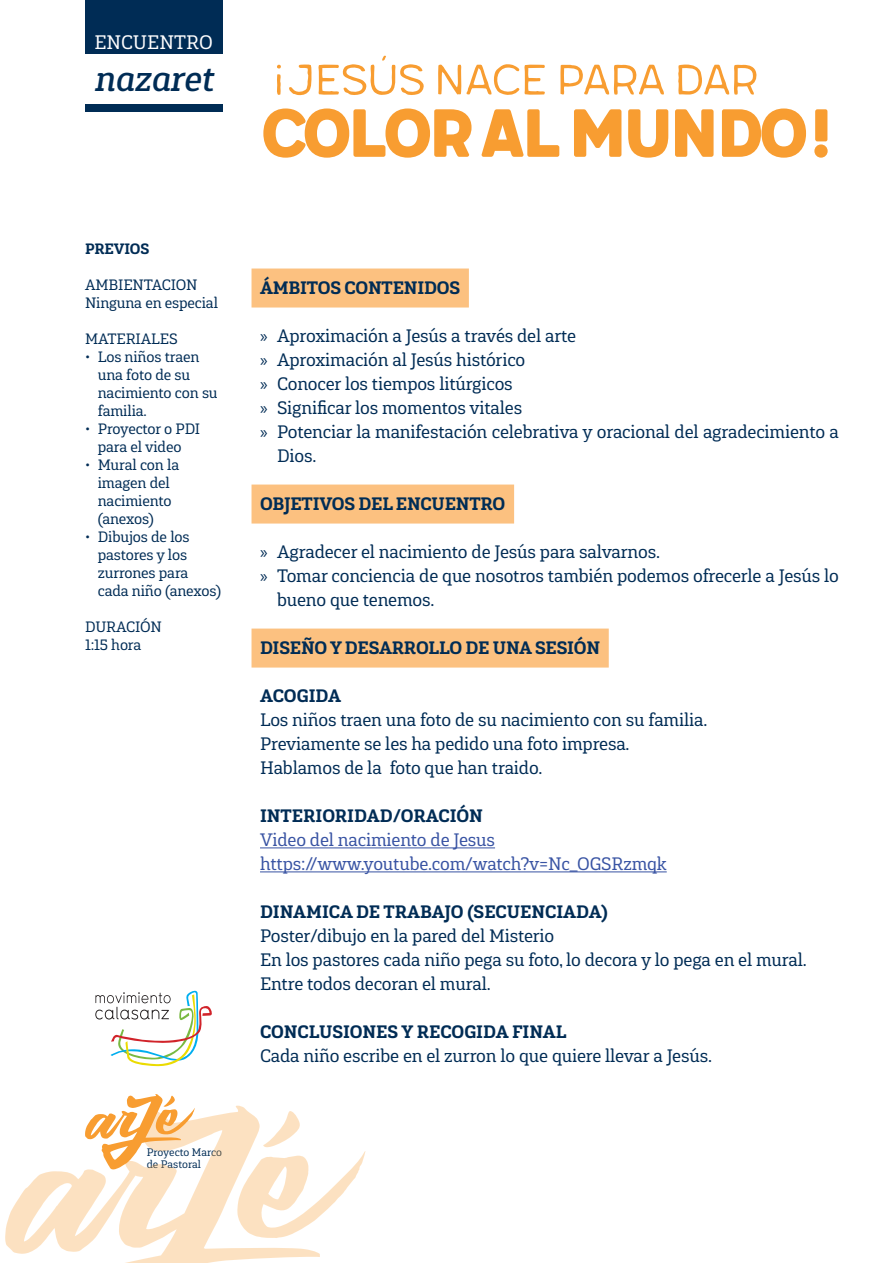
<style>
.page{position:relative;width:893px;height:1263px;background:#fff}
.page>*{position:absolute;margin:0;border:0;box-sizing:border-box;transform-origin:0 0}
.t1{font:83.55px "Meltow San 300";letter-spacing:-.1em;color:#f89d31}
.t2{font:52.5px "Meltow San 100 Handmade";letter-spacing:-.05em;color:#f89d31}
.t3{font:italic 500 36px "Gaspo Slab";color:#002c55}
.t4{font:19.5px "Gaspo Slab";color:#fff}
.t5{font:18px/24px "Gaspo Slab";letter-spacing:-.01em;color:#002c55}
.t6{font:900 18px "Gaspo Slab";letter-spacing:-.01em;color:#002c55}
.t7{font:18px/24px "Gaspo Slab";letter-spacing:-.01em;color:#3853a3}
.t8{font:15px/18px "Gaspo Slab";letter-spacing:-.01em;color:#002c55}
.t9{font:900 15px "Gaspo Slab";letter-spacing:-.01em;color:#002c55}
.t10{font:10.8px/11.4px "Gaspo Slab";color:#002c55}
.s1{font-family:"Myriad Pro"}
</style>
<div class="page">
<div style="left:252px;top:268px;width:217px;height:39px;background:#fcc180"></div>
<div style="left:252px;top:484px;width:262px;height:39px;background:#fcc180"></div>
<div style="left:252px;top:628px;width:357px;height:39px;background:#fcc180"></div>
<hr style="left:260px;top:847px;width:235px;height:1px;background:#3853a3">
<hr style="left:260px;top:871px;width:407px;height:1px;background:#3853a3">
<div style="left:85px;top:1px;width:137px;height:53px;background:#002c55"></div>
<div style="left:85px;top:104px;width:137px;height:8px;background:#002c55"></div>
<svg style="left:126px;top:1094px;width:49px;height:11px"></svg>
<svg style="left:5px;top:1105px;width:360px;height:158px"></svg>
<svg style="left:95px;top:990px;width:117px;height:76px"></svg>
<p class="t4" style="left:94px;top:30px;width:120px">ENCUENTRO</p>
<h3 class="t3" style="left:94px;top:55px;width:121px">nazaret</h3>
<p class="t9" style="left:85px;top:239px;width:66px">PREVIOS</p>
<p class="t8" style="left:85px;top:275px;width:134px">AMBIENTACION<br>Ninguna en especial</p>
<p class="t8" style="left:85px;top:329px;width:94px">MATERIALES</p>
<p class="t8" style="left:98px;top:347px;width:121px;text-indent:-13px">• Los niños traen una foto de su nacimiento con su familia.</p>
<p class="t8" style="left:85px;top:419px;width:117px;text-align:center">• Proyector o PDI para el video</p>
<p class="t8" style="left:98px;top:455px;width:83px;text-indent:-13px">• Mural con la imagen del nacimiento (anexos)</p>
<p class="t8" style="left:98px;top:527px;width:125px;text-indent:-13px">• Dibujos de los pastores y los zurrones para cada niño (anexos)</p>
<p class="t8" style="left:85px;top:617px;width:78px">DURACIÓN<br>1:15 hora</p>
<p class="t10" style="left:147px;top:1147px;width:77px">Proyecto Marco de Pastoral</p>
<h2 class="t2" style="left:269px;top:50px;width:492px">¡JESÚS NACE PARA DAR</h2>
<h1 class="t1" style="left:260px;top:82px;width:582px">color al mundo!</h1>
<p class="t6" style="left:260px;top:276px;width:202px">ÁMBITOS CONTENIDOS</p>
<p class="t5" style="left:260px;top:324px;width:318px"><span class="s1">»</span> Aproximación a Jesús a través del arte</p>
<p class="t5" style="left:260px;top:348px;width:267px"><span class="s1">»</span> Aproximación al Jesús histórico</p>
<p class="t5" style="left:260px;top:372px;width:254px"><span class="s1">»</span> Conocer los tiempos litúrgicos</p>
<p class="t5" style="left:260px;top:396px;width:264px"><span class="s1">»</span> Significar los momentos vitales</p>
<p class="t5" style="left:260px;top:420px;width:580px"><span class="s1">»</span> Potenciar la manifestación celebrativa y oracional del agradecimiento a</p>
<p class="t5" style="left:277px;top:444px;width:41px">Dios.</p>
<p class="t6" style="left:260px;top:492px;width:247px">OBJETIVOS DEL ENCUENTRO</p>
<p class="t5" style="left:260px;top:540px;width:402px"><span class="s1">»</span> Agradecer el nacimiento de Jesús para salvarnos.</p>
<p class="t5" style="left:260px;top:564px;width:580px"><span class="s1">»</span> Tomar conciencia de que nosotros también podemos ofrecerle a Jesús lo</p>
<p class="t5" style="left:277px;top:588px;width:159px">bueno que tenemos.</p>
<p class="t6" style="left:260px;top:636px;width:342px">DISEÑO Y DESARROLLO DE UNA SESIÓN</p>
<p class="t6" style="left:260px;top:684px;width:83px">ACOGIDA</p>
<p class="t5" style="left:260px;top:708px;width:449px">Los niños traen una foto de su nacimiento con su familia.<br>Previamente se les ha pedido una foto impresa.<br>Hablamos de la foto que han traido.</p>
<p class="t6" style="left:260px;top:804px;width:224px">INTERIORIDAD/ORACIÓN</p>
<p class="t7" style="left:260px;top:828px;width:408px">Video del nacimiento de Jesus https://www.youtube.com/watch?v=Nc_OGSRzmqk</p>
<p class="t6" style="left:260px;top:900px;width:349px">DINAMICA DE TRABAJO (SECUENCIADA)</p>
<p class="t5" style="left:260px;top:924px;width:548px">Poster/dibujo en la pared del Misterio<br>En los pastores cada niño pega su foto, lo decora y lo pega en el mural.<br>Entre todos decoran el mural.</p>
<p class="t6" style="left:260px;top:1020px;width:308px">CONCLUSIONES Y RECOGIDA FINAL</p>
<p class="t5" style="left:260px;top:1044px;width:453px">Cada niño escribe en el zurron lo que quiere llevar a Jesús.</p>
</div>
